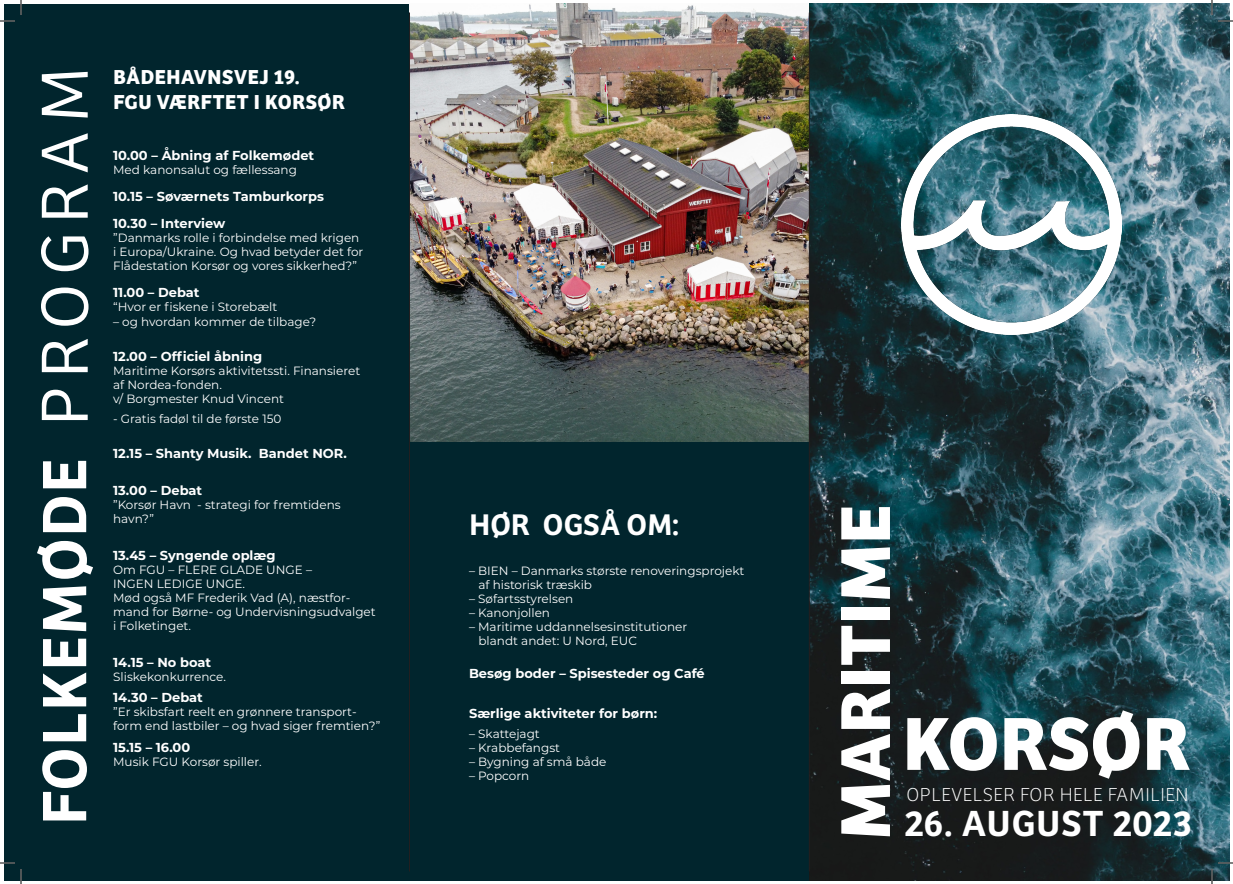
<style>
.page{position:relative;width:1233px;height:884px;background:#fff}
.page>*{position:absolute;margin:0;border:0;box-sizing:border-box;transform-origin:0 0}
.Forside_Display{font:700 77.9px "Bree";letter-spacing:.01em;color:#fff}
.Forside_Display-2{font:700 73.1px "Bree";letter-spacing:.01em;color:#fff}
.Display_program{font:300 69px "Bree";letter-spacing:.13em;color:#fff}
.Display_program-2{font:600 64.9px "Bree";letter-spacing:.03em;color:#fff}
.Display_program-3{font:600 37.7px "Bree";letter-spacing:.015em;color:#fff}
.Hør_også_om{font:600 31px "Bree";letter-spacing:.01em;color:#fff}
.Display_program-4{font:700 21px "Bree";letter-spacing:.03em;color:#fff}
.Display_program-5{font:100 19.5px "Bree";letter-spacing:.03em;color:#fff}
.mellemrubrik{font:700 13px "Montserrat";color:#fff}
.Paragraph_Style_1{font:700 13px "Montserrat";color:#fff}
.mellemrubrik-2{font:12px/14px "Montserrat";color:#fff}
.Brødtekst{font:12px "Montserrat";color:#fff}
.Paragraph_Style_1-2{font:12px "Montserrat";color:#fff}
</style>
<div class="page">
<div style="left:4px;top:4px;width:1216px;height:876px;background:#01252d"></div>
<img style="left:409px;top:4px;width:400px;height:438px">
<img style="left:809px;top:4px;width:420px;height:876px">
<img style="left:901px;top:115px;width:220px;height:220px">
<hr style="left:409px;top:12px;width:1px;height:859px;background:#231f20">
<hr style="left:809px;top:12px;width:1px;height:859px;background:#231f20">
<svg style="left:1218px;top:20px;width:15px;height:2px"></svg>
<svg style="left:1218px;top:862px;width:15px;height:2px"></svg>
<svg style="left:0;top:0;width:22px;height:22px"></svg>
<svg style="left:0;top:862px;width:22px;height:22px"></svg>
<svg style="left:1211px;top:0;width:1px;height:15px"></svg>
<svg style="left:1211px;top:869px;width:1px;height:15px"></svg>
<p class="Display_program" style="left:14px;top:426px;width:361px;rotate:-90deg">PROGRAM</p>
<p class="Display_program-2" style="left:14px;top:825px;width:367px;rotate:-90deg">FOLKEMØDE</p>
<p class="Display_program-4" style="left:113px;top:60px;width:188px">BÅDEHAVNSVEJ 19.</p>
<p class="Display_program-4" style="left:113px;top:85px;width:233px">FGU VÆRFTET I KORSØR</p>
<p class="Paragraph_Style_1" style="left:113px;top:146px;width:203px">10.00 – Åbning af Folkemødet</p>
<p class="Paragraph_Style_1-2" style="left:113px;top:162px;width:185px">Med kanonsalut og fællessang</p>
<p class="mellemrubrik" style="left:113px;top:187px;width:212px">10.15 – Søværnets Tamburkorps</p>
<p class="mellemrubrik" style="left:113px;top:214px;width:114px">10.30 – Interview</p>
<p class="mellemrubrik-2" style="left:113px;top:230px;width:252px">”Danmarks rolle i forbindelse med krigen i Europa/Ukraine. Og hvad betyder det for<br>Flådestation Korsør og vores sikkerhed?”</p>
<p class="mellemrubrik" style="left:113px;top:283px;width:88px">11.00 – Debat</p>
<p class="mellemrubrik-2" style="left:113px;top:300px;width:166px">“Hvor er fiskene i Storebælt</p>
<p class="mellemrubrik-2" style="left:113px;top:314px;width:204px">– og hvordan kommer de tilbage?</p>
<p class="mellemrubrik" style="left:113px;top:347px;width:151px">12.00 – Officiel åbning</p>
<p class="mellemrubrik-2" style="left:113px;top:364px;width:248px">Maritime Korsørs aktivitetssti. Finansieret af Nordea-fonden.<br>v/ Borgmester Knud Vincent</p>
<p class="mellemrubrik-2" style="left:113px;top:411px;width:170px">- Gratis fadøl til de første 150</p>
<p class="mellemrubrik" style="left:113px;top:444px;width:235px">12.15 – Shanty Musik. Bandet NOR.</p>
<p class="mellemrubrik" style="left:113px;top:481px;width:91px">13.00 – Debat</p>
<p class="mellemrubrik-2" style="left:113px;top:498px;width:229px">”Korsør Havn - strategi for fremtidens havn?”</p>
<p class="mellemrubrik" style="left:113px;top:546px;width:164px">13.45 – Syngende oplæg</p>
<p class="mellemrubrik-2" style="left:113px;top:562px;width:264px">Om FGU – FLERE GLADE UNGE –<br>INGEN LEDIGE UNGE.<br>Mød også MF Frederik Vad (A), næstfor&shy;mand for Børne- og Undervisningsudvalget i Folketinget.</p>
<p class="mellemrubrik" style="left:113px;top:653px;width:99px">14.15 – No boat</p>
<p class="mellemrubrik-2" style="left:113px;top:669px;width:114px">Sliskekonkurrence.</p>
<p class="mellemrubrik" style="left:113px;top:688px;width:91px">14.30 – Debat</p>
<p class="mellemrubrik-2" style="left:113px;top:705px;width:269px">”Er skibsfart reelt en grønnere transport&shy;form end lastbiler – og hvad siger fremtien?”</p>
<p class="mellemrubrik" style="left:113px;top:738px;width:79px">15.15 – 16.00</p>
<p class="mellemrubrik-2" style="left:113px;top:754px;width:150px">Musik FGU Korsør spiller.</p>
<p class="Hør_også_om" style="left:469px;top:501px;width:211px">HØR OGSÅ OM:</p>
<p class="Brødtekst" style="left:469px;top:562px;width:277px">– BIEN – Danmarks største renoveringsprojekt</p>
<p class="Brødtekst" style="left:478px;top:576px;width:115px">af historisk træskib</p>
<p class="Brødtekst" style="left:469px;top:590px;width:106px">– Søfartsstyrelsen</p>
<p class="Brødtekst" style="left:469px;top:604px;width:83px">– Kanonjollen</p>
<p class="Brødtekst" style="left:469px;top:618px;width:220px">– Maritime uddannelsesinstitutioner</p>
<p class="Brødtekst" style="left:478px;top:632px;width:160px">blandt andet: U Nord, EUC</p>
<p class="mellemrubrik" style="left:469px;top:663px;width:237px">Besøg boder – Spisesteder og Café</p>
<p class="mellemrubrik" style="left:469px;top:704px;width:190px">Særlige aktiviteter for børn:</p>
<p class="mellemrubrik-2" style="left:469px;top:726px;width:72px">– Skattejagt</p>
<p class="mellemrubrik-2" style="left:469px;top:740px;width:93px">– Krabbefangst</p>
<p class="mellemrubrik-2" style="left:469px;top:754px;width:139px">– Bygning af små både</p>
<p class="mellemrubrik-2" style="left:469px;top:768px;width:62px">– Popcorn</p>
<p class="Forside_Display-2" style="left:807px;top:839px;width:336px;rotate:-90deg">MARITIME</p>
<p class="Forside_Display" style="left:903px;top:682px;width:289px">KORSØR</p>
<p class="Display_program-3" style="left:904px;top:794px;width:289px">26. AUGUST 2023</p>
<p class="Display_program-5" style="left:906px;top:780px;width:283px">OPLEVELSER FOR HELE FAMILIEN</p>
</div>
